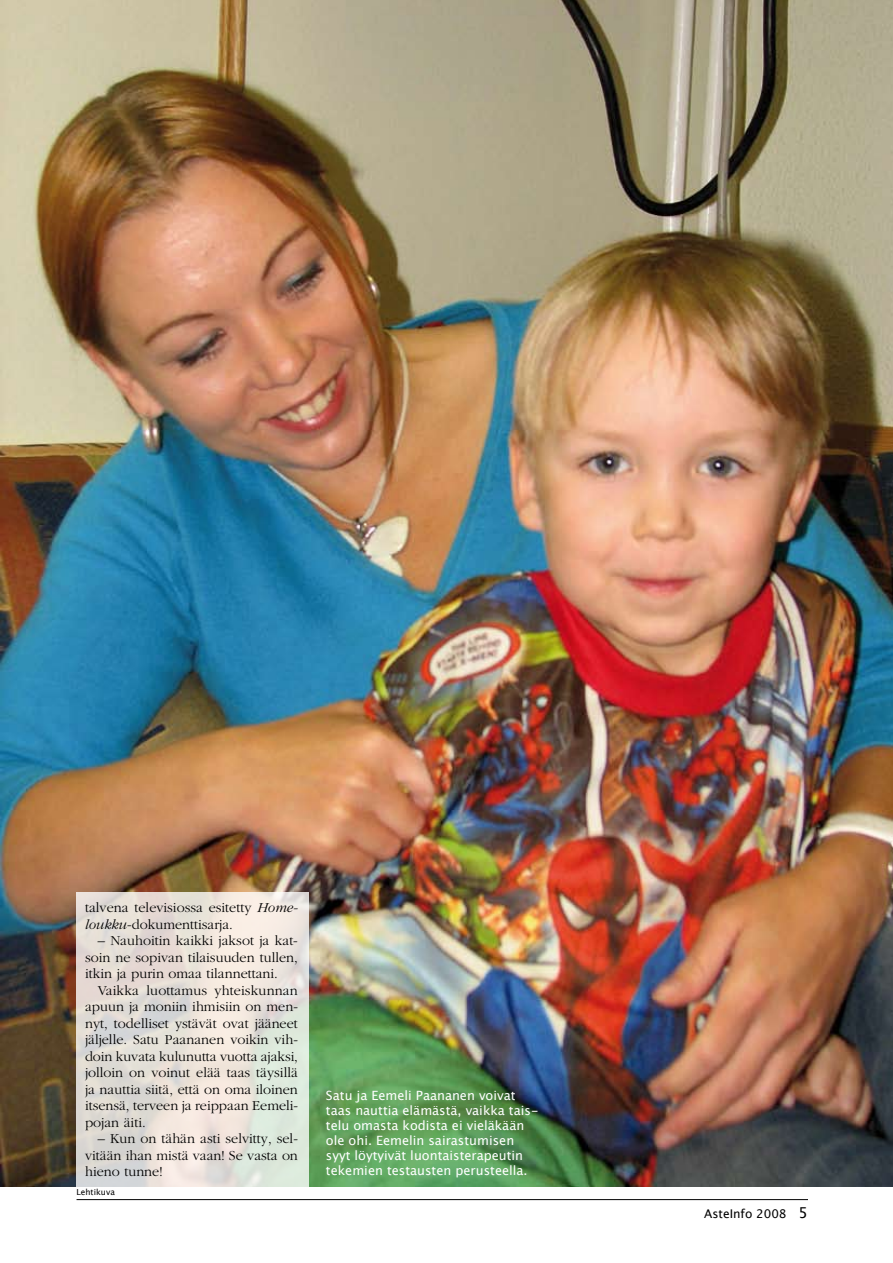
<style>
.page{position:relative;width:893px;height:1263px;background:#fff}
.page>*{position:absolute;margin:0;border:0;box-sizing:border-box;transform-origin:0 0}
.t1{font:300 14.25px/16.5px "Garamond";color:#000;text-align:justify}
.t2{font:12.75px/15px "Lucida Grande";color:#fff}
.t3{font:12px "Lucida Grande";color:#000}
.t4{font:8.25px "Lucida Grande";color:#000}
.s1{font-style:italic}
.s2{font-size:15px}
</style>
<div class="page">
<hr style="left:77px;top:1199px;width:731px;height:1px;background:#000">
<img style="left:0;top:0;width:893px;height:1186px">
<svg style="left:76px;top:891px;width:233px;height:295px;background:#e6e1d9"></svg>
<p class="t1" style="left:85px;top:899px;width:214px">talvena televisiossa esitetty <span class="s1">Home&shy;loukku</span>-dokumenttisarja.</p>
<p class="t1" style="left:85px;top:932px;width:214px;text-indent:13px">– Nauhoitin kaikki jaksot ja kat&shy;soin ne sopivan tilaisuuden tullen, itkin ja purin omaa tilannettani.</p>
<p class="t1" style="left:85px;top:982px;width:215px;text-indent:13px">Vaikka luottamus yhteiskunnan apuun ja moniin ihmisiin on men&shy;nyt, todelliset ystävät ovat jääneet jäljelle. Satu Paananen voikin vih&shy;doin kuvata kulunutta vuotta ajaksi, jolloin on voinut elää taas täysillä ja nauttia siitä, että on oma iloinen itsensä, terveen ja reippaan Eemeli&shy;pojan äiti.</p>
<p class="t1" style="left:85px;top:1131px;width:214px;text-indent:13px">– Kun on tähän asti selvitty, sel&shy;vitään ihan mistä vaan! Se vasta on hieno tunne!</p>
<p class="t4" style="left:77px;top:1187px;width:40px">Lehtikuva</p>
<p class="t2" style="left:326px;top:1088px;width:214px">Satu ja Eemeli Paananen voivat taas nauttia elämästä, vaikka tais&shy;telu omasta kodista ei vieläkään ole ohi. Eemelin sairastumisen syyt löytyivät luontaisterapeutin tekemien testausten perusteella.</p>
<p class="t3" style="left:704px;top:1207px;width:105px">AsteInfo 2008 <span class="s2">5</span></p>
</div>
